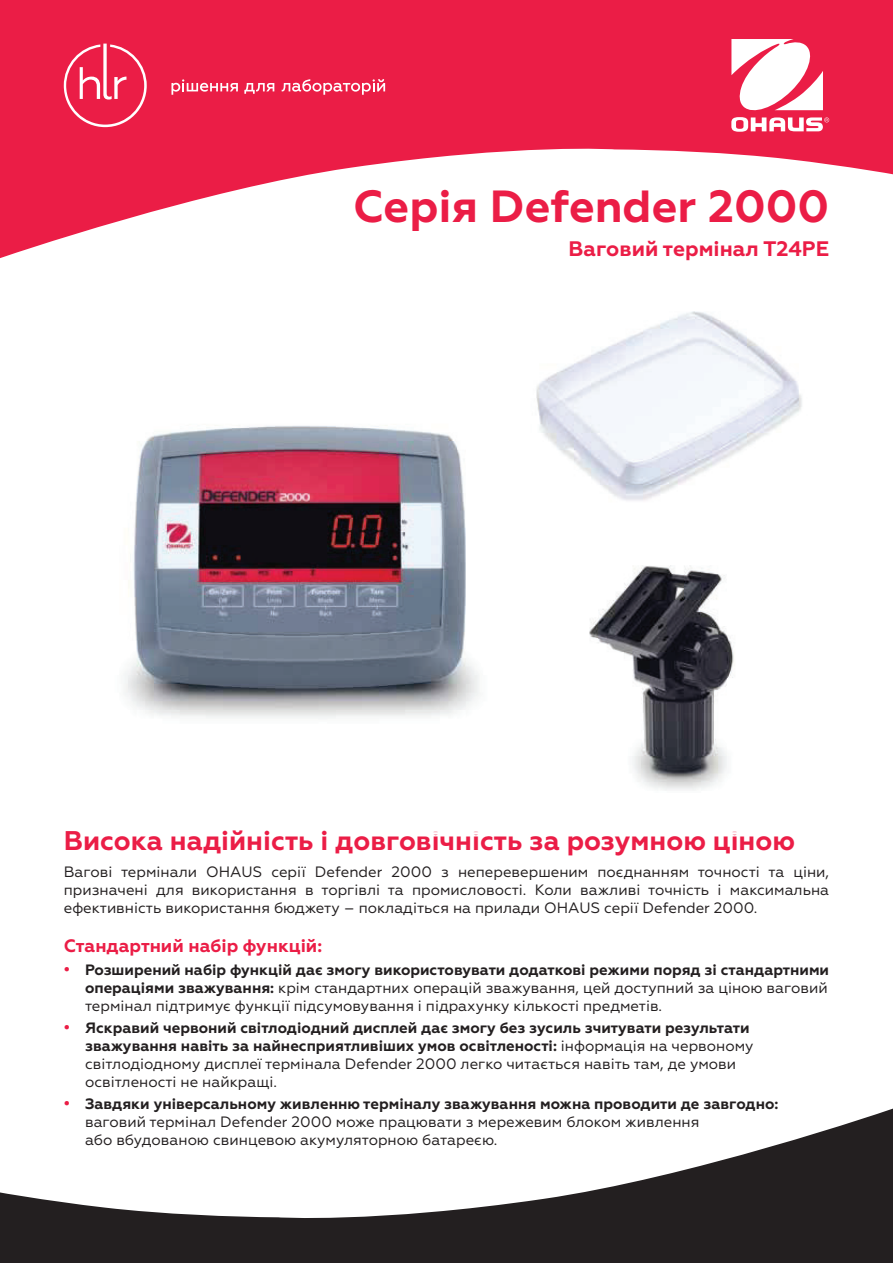
<style>
.page{position:relative;width:893px;height:1263px;background:#fff}
.page>*{position:absolute;margin:0;border:0;box-sizing:border-box;transform-origin:0 0}
.t1{font:700 45px "Geometria";color:#eb1d46}
.t2{font:700 27px "Geometria";color:#eb1d46}
.t3{font:700 21px "Geometria";color:#eb1d46}
.t4{font:700 18px "Geometria";color:#eb1d46}
.t5{font:15px/18px "Geometria";color:#231f20;text-align:justify}
.t6{font:700 15px/18px "Geometria";color:#231f20}
.s1{font-weight:700;color:#eb1d46}
.s2{font-weight:700}
.s3{color:#eb1d46}
.s4{font-weight:400}
</style>
<div class="page">
<svg style="left:0;top:0;width:893px;height:258px;fill:#eb1d46"></svg>
<svg style="left:0;top:1108px;width:893px;height:155px"></svg>
<svg style="left:731px;top:39px;width:98px;height:93px"></svg>
<svg style="left:64px;top:44px;width:83px;height:83px"></svg>
<svg style="left:171px;top:79px;width:67px;height:16px"></svg>
<svg style="left:244px;top:83px;width:30px;height:11px"></svg>
<svg style="left:282px;top:79px;width:103px;height:16px"></svg>
<img style="left:124px;top:425px;width:355px;height:294px">
<img style="left:589px;top:565px;width:145px;height:226px">
<img style="left:536px;top:311px;width:266px;height:190px">
<h1 class="t1" style="left:353px;top:180px;width:478px">Серія Defender 2000</h1>
<h3 class="t3" style="left:569px;top:236px;width:262px">Ваговий термінал T24PE</h3>
<h2 class="t2" style="left:64px;top:825px;width:733px">Висока надійність і довговічність за розумною ціною</h2>
<p class="t5" style="left:64px;top:862px;width:767px">Вагові термінали OHAUS серії Defender 2000 з неперевершеним поєднанням точності та ціни, призначені для використання в торгівлі та промисловості. Коли важливі точність і максимальна ефективність використання бюджету – покладіться на прилади OHAUS серії Defender 2000.</p>
<p class="t4" style="left:64px;top:935px;width:260px">Стандартний набір функцій:</p>
<p class="t5" style="left:85px;top:960px;width:746px;text-indent:-21px"><span class="s1">•</span> <span class="s2">Розширений набір функцій дає змогу використовувати додаткові режими поряд зі стандартними операціями зважування:</span> крім стандартних операцій зважування, цей доступний за ціною ваговий термінал підтримує функції підсумовування і підрахунку кількості предметів.</p>
<p class="t6" style="left:85px;top:1019px;width:670px;text-indent:-21px"><span class="s3">•</span> Яскравий червоний світлодіодний дисплей дає змогу без зусиль зчитувати результати зважування навіть за найнесприятливіших умов освітленості: <span class="s4">інформація на червоному світлодіодному дисплеї термінала Defender 2000 легко читається навіть там, де умови освітленості не найкращі.</span></p>
<p class="t5" style="left:85px;top:1095px;width:695px;text-align:left;text-indent:-21px"><span class="s1">•</span> <span class="s2">Завдяки універсальному живленню терміналу зважування можна проводити де завгодно: </span>ваговий термінал Defender 2000 може працювати з мережевим блоком живлення<br>або вбудованою свинцевою акумуляторною батареєю.</p>
</div>
